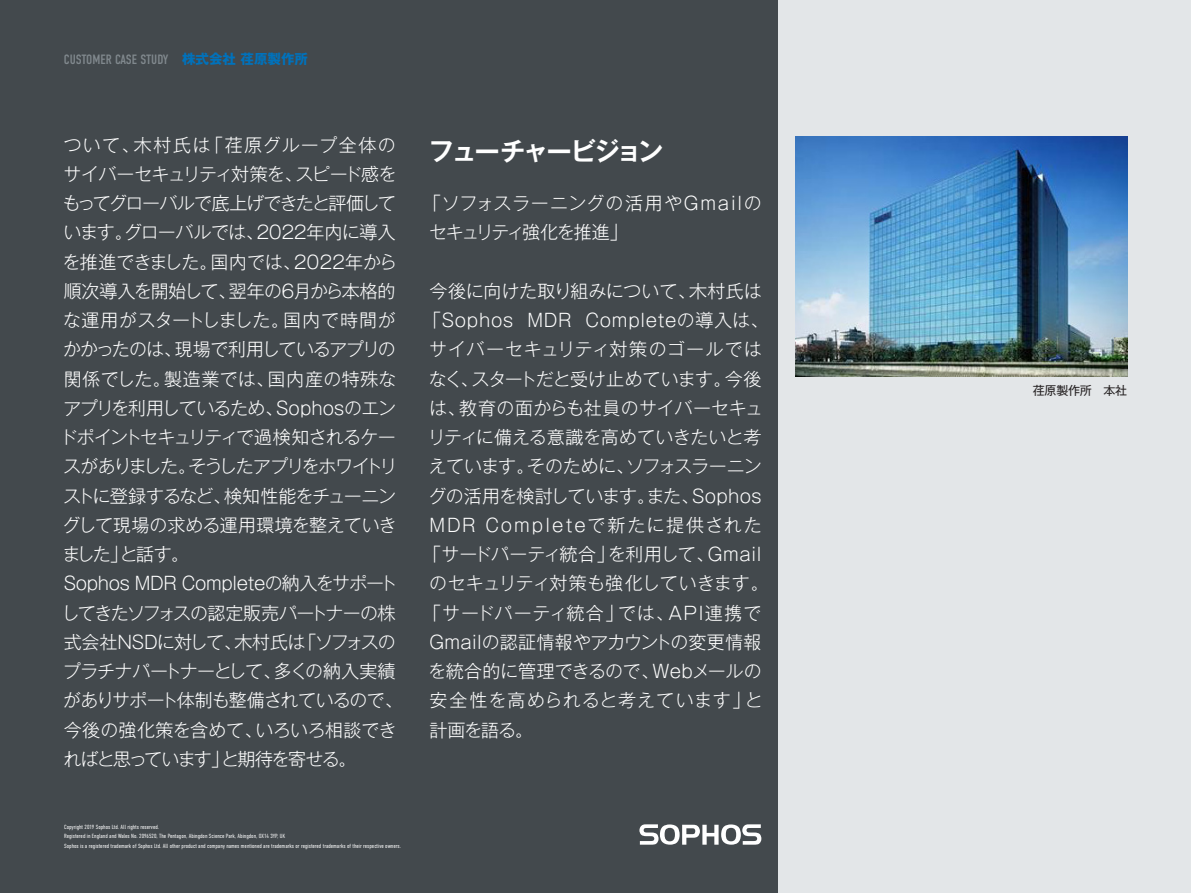
<style>
.page{position:relative;width:1191px;height:893px;background:#43494d}
.page>*{position:absolute;margin:0;border:0;box-sizing:border-box;transform-origin:0 0}
.t1{font:700 25.5px "Gothic MB101 Pro De";letter-spacing:-.09em;color:#fff}
.t2{font:300 18px/29.2px "Gothic MB101 Pro";letter-spacing:-.04em;color:#fff}
.t3{font:300 18px "Gothic MB101 Pro";letter-spacing:-.02em;color:#fff}
.t4{font:300 18px "Gothic MB101 Pro";letter-spacing:.01em;color:#fff}
.t5{font:300 18px "Gothic MB101 Pro";letter-spacing:.055em;color:#fff}
.t6{font:300 18px/29.2px "Gothic MB101 Pro";letter-spacing:.015em;color:#fff}
.t7{font:300 18px "Gothic MB101 Pro";letter-spacing:.04em;color:#fff}
.t8{font:300 18px "Gothic MB101 Pro";letter-spacing:-.045em;color:#fff}
.t9{font:300 18px "Gothic MB101 Pro";letter-spacing:.1em;color:#fff}
.t10{font:300 18px "Gothic MB101 Pro";letter-spacing:.045em;color:#fff}
.t11{font:13.5px "DIN Condensed";color:#81898e}
.t12{font:12px "Gothic MB101 Pro";letter-spacing:-.02em;color:#231f20}
.t13{font:300 6px/9.3px "DIN Condensed";color:#fff}
.s1{font-family:"Gothic MB101 Pro";font-weight:700;color:#0072bc}
</style>
<div class="page">
<svg style="left:639px;top:824px;width:122px;height:21px"></svg>
<div style="left:778px;top:0;width:413px;height:893px;background:#e3e6e8"></div>
<img style="left:795px;top:136px;width:332px;height:240px">
<p class="t11" style="left:64px;top:52px;width:246px">CUSTOMER CASE STUDY <span class="s1">株式会社 荏原製作所</span></p>
<p class="t2" style="left:60px;top:128px;width:345px">ついて、木村氏は「荏原グループ全体のサイバーセキュリティ対策を、スピード感をもってグローバルで底上げできたと評価しています。グローバルでは、2022年内に導入を推進できました。国内では、2022年から順次導入を開始して、翌年の6月から本格的な運用がスタートしました。国内で時間がかかったのは、現場で利用しているアプリの関係でした。製造業では、国内産の特殊なアプリを利用しているため、Sophosのエンドポイントセキュリティで過検知されるケースがありました。そうしたアプリをホワイトリストに登録するなど、検知性能をチューニングして現場の求める運用環境を整えていきました」と話す。<br>Sophos MDR Completeの納入をサポートしてきたソフォスの認定販売パートナーの株式会社NSDに対して、木村氏は「ソフォスのプラチナパートナーとして、多くの納入実績がありサポート体制も整備されているので、今後の強化策を含めて、いろいろ相談できればと思っています」と期待を寄せる。</p>
<p class="t13" style="left:64px;top:822px;width:338px">Copyright 2019 Sophos Ltd. All rights reserved.<br>Registered in England and Wales No. 2096520, The Pentagon, Abingdon Science Park, Abingdon, OX14 3YP, UK<br>Sophos is a registered trademark of Sophos Ltd. All other product and company names mentioned are trademarks or registered trademarks of their respective owners.</p>
<h1 class="t1" style="left:428px;top:130px;width:236px">フューチャービジョン</h1>
<p class="t6" style="left:429px;top:186px;width:334px;text-indent:-6px">「ソフォスラーニングの活用やGmailのセキュリティ強化を推進」</p>
<p class="t3" style="left:429px;top:276px;width:334px">今後に向けた取り組みについて、木村氏は</p>
<p class="t7" style="left:423px;top:305px;width:347px">「Sophos MDR Completeの導入は、</p>
<p class="t5" style="left:429px;top:334px;width:334px">サイバーセキュリティ対策のゴールでは</p>
<p class="t8" style="left:429px;top:364px;width:334px">なく、スタートだと受け止めています。今後</p>
<p class="t4" style="left:429px;top:393px;width:336px">は、教育の面からも社員のサイバーセキュ</p>
<p class="t3" style="left:428px;top:422px;width:335px">リティに備える意識を高めていきたいと考</p>
<p class="t2" style="left:429px;top:449px;width:334px">えています。そのために、ソフォスラーニン</p>
<p class="t3" style="left:428px;top:481px;width:334px">グの活用を検討しています。また、Sophos</p>
<p class="t9" style="left:429px;top:510px;width:333px">MDR Completeで新たに提供された</p>
<p class="t3" style="left:423px;top:539px;width:340px">「サードパーティ統合」を利用して、Gmail</p>
<p class="t3" style="left:429px;top:568px;width:341px">のセキュリティ対策も強化していきます。</p>
<p class="t5" style="left:423px;top:598px;width:340px">「サードパーティ統合」では、API連携で</p>
<p class="t4" style="left:429px;top:627px;width:333px">Gmailの認証情報やアカウントの変更情報</p>
<p class="t3" style="left:428px;top:656px;width:335px">を統合的に管理できるので、Webメールの</p>
<p class="t10" style="left:429px;top:685px;width:335px">安全性を高められると考えています」と</p>
<p class="t3" style="left:429px;top:715px;width:105px">計画を語る。</p>
<p class="t12" style="left:1032px;top:381px;width:96px">荏原製作所　本社</p>
</div>
